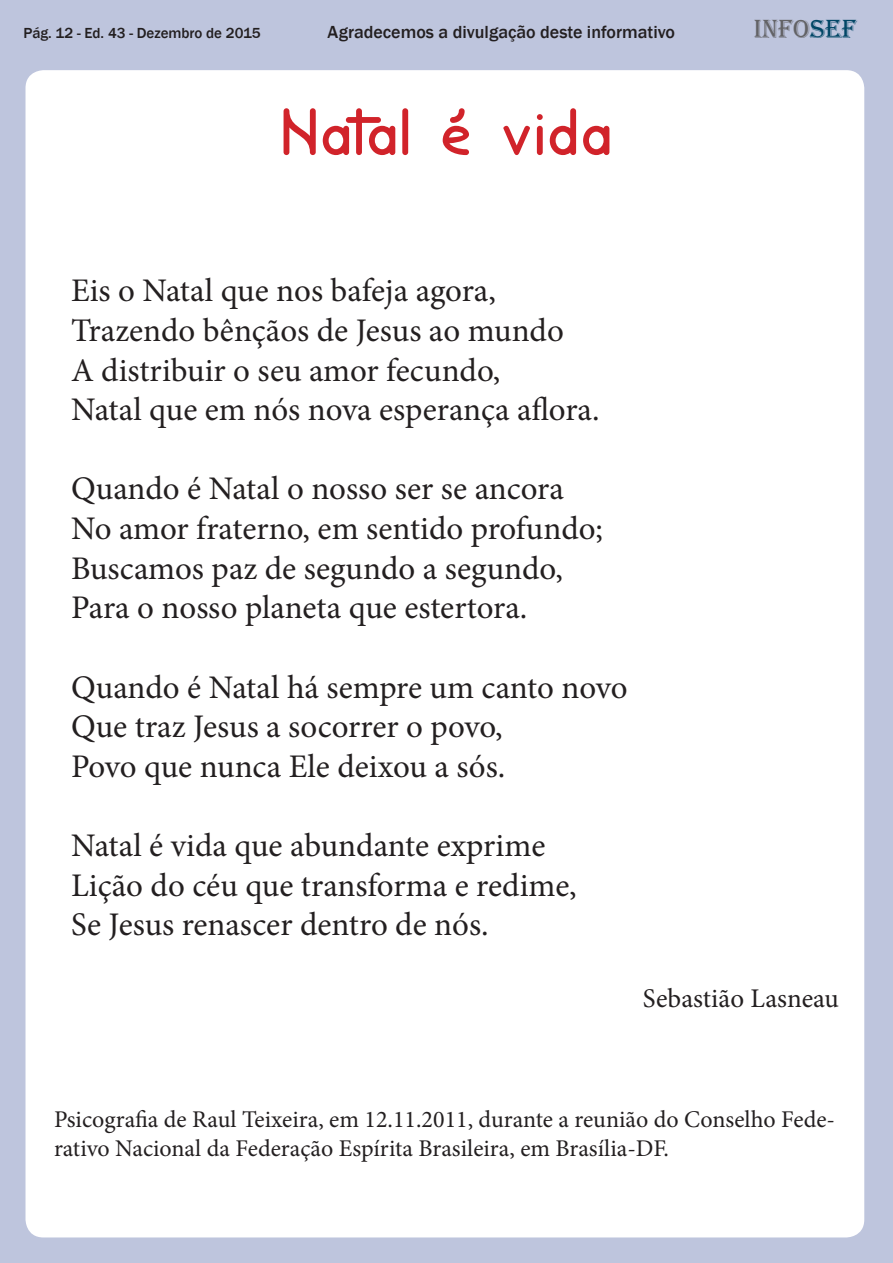
<style>
.page{position:relative;width:893px;height:1263px;background:#bec5dd}
.page>*{position:absolute;margin:0;border:0;box-sizing:border-box;transform-origin:0 0}
.t1{font:58.5px "Rondouillard";letter-spacing:.07em;color:#d1232a}
.t2{font:33px/39.6px "Minion Pro";color:#231f20}
.t3{font:27px "Minion Pro";color:#231f20}
.t4{font:27px "Algerian";color:#636366}
.t5{font:24px/28.8px "Minion Pro";color:#231f20}
.t6{font:500 18px "Franklin Gothic";color:#231f20}
.t7{font:500 15px "Franklin Gothic";color:#231f20}
.s1{color:#024766}
</style>
<div class="page">
<div style="left:26px;top:70px;width:838px;height:1167px;background:#fff;border-radius:18px"></div>
<p class="t7" style="left:23px;top:23px;width:239px">Pág. 12 - Ed. 43 - Dezembro de 2015</p>
<p class="t6" style="left:327px;top:21px;width:349px">Agradecemos a divulgação deste informativo</p>
<p class="t4" style="left:754px;top:14px;width:104px">INFO<span class="s1">SEF</span></p>
<h1 class="t1" style="left:282px;top:88px;width:330px">Natal é vida</h1>
<p class="t2" style="left:71px;top:271px;width:530px">Eis o Natal que nos bafeja agora, Trazendo bênçãos de Jesus ao mundo<br>A distribuir o seu amor fecundo,<br>Natal que em nós nova esperança aflora.</p>
<p class="t2" style="left:71px;top:469px;width:534px">Quando é Natal o nosso ser se ancora No amor fraterno, em sentido profundo; Buscamos paz de segundo a segundo, Para o nosso planeta que estertora.</p>
<p class="t2" style="left:71px;top:667px;width:558px">Quando é Natal há sempre um canto novo<br>Que traz Jesus a socorrer o povo,<br>Povo que nunca Ele deixou a sós.</p>
<p class="t2" style="left:71px;top:826px;width:507px">Natal é vida que abundante exprime<br>Lição do céu que transforma e redime,<br>Se Jesus renascer dentro de nós.</p>
<p class="t3" style="left:643px;top:980px;width:197px">Sebastião Lasneau</p>
<p class="t5" style="left:54px;top:1105px;width:783px">Psicografia de Raul Teixeira, em 12.11.2011, durante a reunião do Conselho Fede&shy;rativo Nacional da Federação Espírita Brasileira, em Brasília-DF.</p>
</div>
